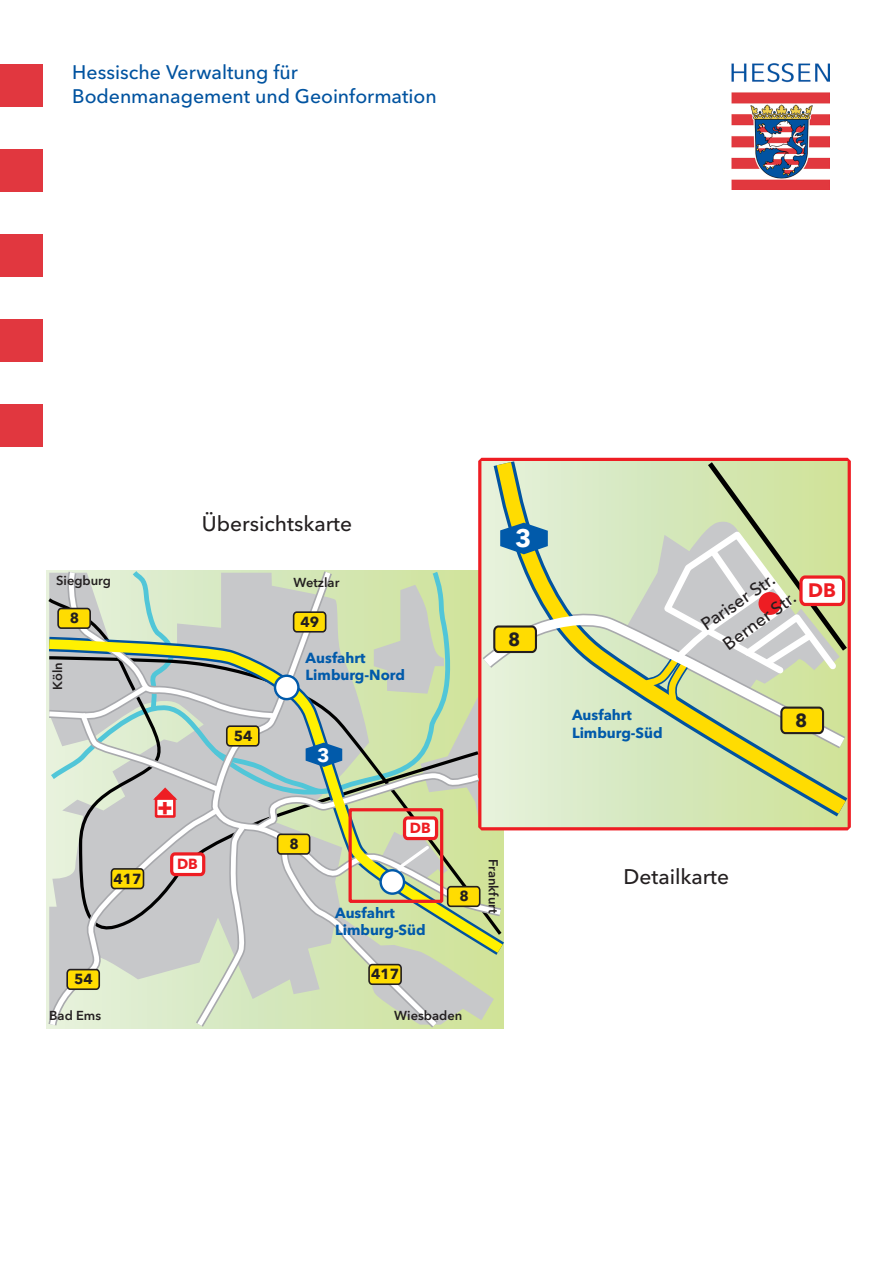
<style>
.page{position:relative;width:893px;height:1263px;background:#fff}
.page>*{position:absolute;margin:0;border:0;box-sizing:border-box;transform-origin:0 0}
.t1{font:700 25.2px "Avenir Next LT Pro";color:#fff}
.t2{font:800 22.65px "Avenir Next LT Pro";color:#ee1d23}
.t3{font:500 21px "Avenir Next LT Pro";color:#231f20}
.t4{font:500 19.5px/24px "Avenir Next LT Pro";letter-spacing:-.005em;color:#0153a0}
.t5{font:700 19.35px "Avenir Next LT Pro";color:#ee1d23}
.t6{font:700 19.35px "Avenir Next LT Pro";color:#fff}
.t7{font:700 18.9px "Avenir Next LT Pro";color:#231f20}
.t8{font:500 17.7px "Avenir Next LT Pro";color:#231f20}
.t9{font:700 14.55px/17.4px "Avenir Next LT Pro";color:#015aaa}
.t10{font:700 14.55px "Avenir Next LT Pro";color:#231f20}
.t11{font:700 14.55px "Avenir Next LT Pro";color:#ee1d23}
.t12{font:600 12.9px "Avenir Next LT Pro";color:#231f20}
</style>
<div class="page">
<div style="left:0;top:64px;width:43px;height:42px;background:#e1373f"></div>
<div style="left:0;top:149px;width:43px;height:42px;background:#e1373f"></div>
<div style="left:0;top:234px;width:43px;height:42px;background:#e1373f"></div>
<div style="left:0;top:319px;width:43px;height:42px;background:#e1373f"></div>
<img style="left:731px;top:64px;width:98px;height:126px">
<div style="left:0;top:404px;width:43px;height:42px;background:#e1373f"></div>
<svg style="left:486px;top:457px;width:365px;height:365px;background:#d4dfad"></svg>
<svg style="left:538px;top:610px;width:313px;height:142px;background:#d5e1b1"></svg>
<svg style="left:500px;top:523px;width:48px;height:31px"></svg>
<svg style="left:624px;top:457px;width:227px;height:278px;background:#d1d2ab"></svg>
<svg style="left:46px;top:562px;width:492px;height:467px;background:#ccd2b8"></svg>
<h3 class="t4" style="left:72px;top:60px;width:366px">Hessische Verwaltung für<br>Bodenmanagement und Geoinformation</h3>
<h3 class="t3" style="left:202px;top:511px;width:152px">Übersichtskarte</h3>
<p class="t12" style="left:56px;top:572px;width:56px">Siegburg</p>
<p class="t12" style="left:294px;top:574px;width:47px">Wetzlar</p>
<p class="t10" style="left:70px;top:609px;width:11px">8</p>
<p class="t12" style="left:50px;top:690px;width:29px;rotate:-90deg">Köln</p>
<p class="t10" style="left:114px;top:870px;width:30px">417</p>
<h2 class="t2" style="left:158px;top:793px;width:17px">+</h2>
<p class="t11" style="left:177px;top:855px;width:22px">DB</p>
<p class="t10" style="left:74px;top:970px;width:20px">54</p>
<p class="t10" style="left:234px;top:727px;width:20px">54</p>
<p class="t10" style="left:301px;top:613px;width:20px">49</p>
<p class="t9" style="left:306px;top:649px;width:101px">Ausfahrt<br>Limburg-Nord</p>
<h3 class="t6" style="left:317px;top:743px;width:14px">3</h3>
<p class="t10" style="left:289px;top:835px;width:11px">8</p>
<p class="t11" style="left:410px;top:819px;width:22px">DB</p>
<p class="t9" style="left:335px;top:904px;width:92px">Ausfahrt<br>Limburg-Süd</p>
<p class="t10" style="left:371px;top:965px;width:30px">417</p>
<p class="t10" style="left:459px;top:887px;width:11px">8</p>
<p class="t12" style="left:49px;top:1008px;width:53px">Bad Ems</p>
<p class="t12" style="left:394px;top:1008px;width:70px">Wiesbaden</p>
<h1 class="t1" style="left:515px;top:523px;width:18px">3</h1>
<p class="t7" style="left:508px;top:627px;width:14px">8</p>
<p class="t12" style="left:501px;top:859px;width:55px;rotate:90deg">Frankfurt</p>
<p class="t9" style="left:572px;top:706px;width:92px">Ausfahrt<br>Limburg-Süd</p>
<p class="t8" style="left:697px;top:616px;width:87px;rotate:-34deg">Pariser Str.</p>
<p class="t8" style="left:719px;top:637px;width:87px;rotate:-36deg">Berner Str.</p>
<h3 class="t5" style="left:808px;top:578px;width:29px">DB</h3>
<p class="t7" style="left:795px;top:709px;width:14px">8</p>
<h3 class="t3" style="left:623px;top:864px;width:107px">Detailkarte</h3>
</div>
